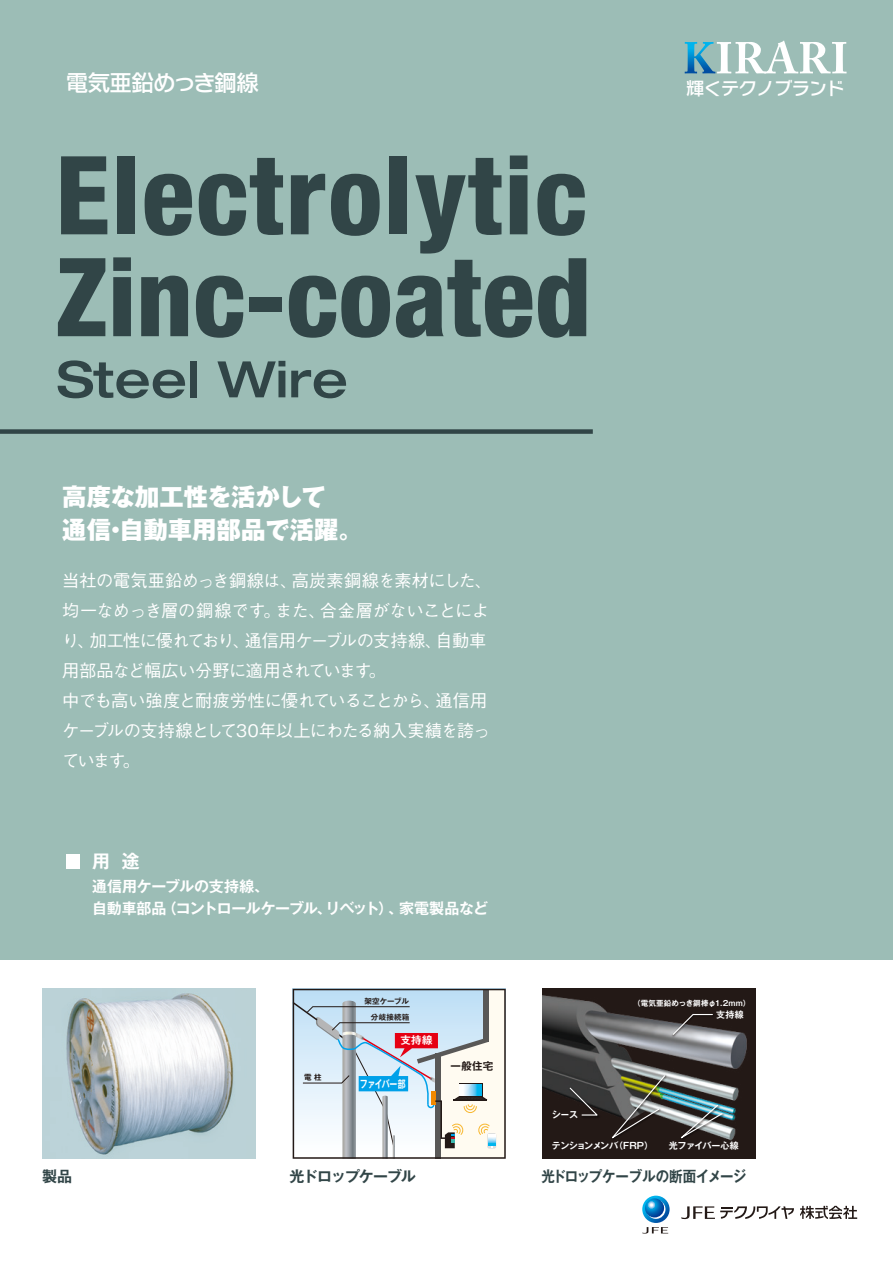
<style>
.page{position:relative;width:893px;height:1263px;background:#fff}
.page>*{position:absolute;margin:0;border:0;box-sizing:border-box;transform-origin:0 0}
.t1{font:800 condensed 109.2px/101.9px "Helvetica Neue LT Std";letter-spacing:.015em;color:#314547}
.t2{font:500 expanded 50.25px "Helvetica Neue LT Std";color:#314547}
.t3{font:800 24.3px/33px "Gothic MB101 Pro";color:#fff}
.t4{font:500 21.9px "Shin Go Pro";color:#fff}
.t5{font:700 18px "Gothic MB101 Pro De";color:#fff}
.t6{font:500 17.55px "Typelabo N Std";color:#fff}
.t7{font:500 17.25px/30px "Gothic BBB Pro";letter-spacing:-.035em;color:#fff}
.t8{font:700 15px/22.5px "Gothic MB101 Pro De";letter-spacing:-.02em;color:#fff}
.t9{font:700 15px "Gothic MB101 Pro De";letter-spacing:-.02em;color:#314547;scale:.9 1}
.t10{font:700 15px "Gothic MB101 Pro De";letter-spacing:-.075em;color:#314547}
.t11{font:700 15px "Gothic MB101 Pro De";letter-spacing:-.055em;color:#314547}
.t12{font:700 10.5px "Gothic MB101 Pro De";letter-spacing:.005em;color:#fff;scale:.75 1}
.t13{font:700 10.5px "Gothic MB101 Pro De";color:#231916}
.t14{font:700 10.5px "Gothic MB101 Pro De";letter-spacing:.005em;color:#fff}
.t15{font:700 9px "Gothic MB101 Pro De";letter-spacing:-.045em;color:#fff}
.t16{font:700 7.5px "Gothic MB101 Pro De";letter-spacing:.015em;color:#fff}
.t17{font:700 7.5px "Gothic MB101 Pro De";letter-spacing:.03em;color:#231916}
.s1{font-family:"Typelabo N Std"}
.s2{font-family:"Shin Go Pro"}
</style>
<div class="page">
<div style="left:0;top:0;width:893px;height:959px;background:#9cbdb6"></div>
<svg style="left:642px;top:1196px;width:28px;height:37px"></svg>
<svg style="left:645px;top:1198px;width:19px;height:19px"></svg>
<svg style="left:800px;top:1206px;width:57px;height:13px"></svg>
<svg style="left:681px;top:1206px;width:113px;height:13px"></svg>
<svg style="left:685px;top:41px;width:162px;height:32px"></svg>
<div style="left:0;top:429px;width:593px;height:5px;background:#314547"></div>
<div style="left:66px;top:854px;width:14px;height:14px;background:#fff"></div>
<img style="left:43px;top:989px;width:213px;height:170px">
<svg style="left:292px;top:989px;width:214px;height:170px"></svg>
<img style="left:543px;top:989px;width:213px;height:170px">
<img style="left:671px;top:1012px;width:46px;height:26px">
<svg style="left:672px;top:1013px;width:41px;height:23px"></svg>
<img style="left:610px;top:1073px;width:59px;height:69px">
<svg style="left:607px;top:1074px;width:59px;height:68px;background:#555448"></svg>
<img style="left:679px;top:1103px;width:47px;height:39px">
<svg style="left:672px;top:1104px;width:51px;height:40px;background:#646b6c"></svg>
<img style="left:568px;top:1086px;width:33px;height:33px">
<svg style="left:569px;top:1086px;width:31px;height:30px"></svg>
<p class="t4" style="left:66px;top:65px;width:194px">電気亜鉛<span class="s1">めっき</span>鋼線</p>
<p class="t6" style="left:686px;top:75px;width:160px"><span class="s2">輝</span>くテクノブランド</p>
<h1 class="t1" style="left:55px;top:143px;width:537px">Electrolytic<br>Zinc-coated</h1>
<h2 class="t2" style="left:57px;top:348px;width:293px">Steel Wire</h2>
<h3 class="t3" style="left:62px;top:477px;width:302px">高度な加工性を活かして<br>通信・自動車用部品で活躍。</h3>
<p class="t7" style="left:62px;top:563px;width:431px">当社の電気亜鉛めっき鋼線は、高炭素鋼線を素材にした、均一なめっき層の鋼線です。また、合金層がないことにより、加工性に優れており、通信用ケーブルの支持線、自動車用部品など幅広い分野に適用されています。<br>中でも高い強度と耐疲労性に優れていることから、通信用ケーブルの支持線として30年以上にわたる納入実績を誇っています。</p>
<p class="t5" style="left:92px;top:846px;width:49px">用 途</p>
<p class="t8" style="left:92px;top:873px;width:398px">通信用ケーブルの支持線、<br>自動車部品（コントロールケーブル、リベット）、家電製品など</p>
<p class="t17" style="left:365px;top:995px;width:46px">架空ケーブル</p>
<p class="t17" style="left:371px;top:1011px;width:40px">分岐接続箱</p>
<p class="t17" style="left:304px;top:1070px;width:19px">電 柱</p>
<p class="t14" style="left:400px;top:1031px;width:34px">支持線</p>
<p class="t12" style="left:360px;top:1075px;width:63px">ファイバー部</p>
<p class="t13" style="left:450px;top:1058px;width:44px">一般住宅</p>
<p class="t16" style="left:633px;top:997px;width:119px">（電気亜鉛めっき鋼棒φ1.2mm）</p>
<p class="t15" style="left:716px;top:1007px;width:29px">支持線</p>
<p class="t15" style="left:552px;top:1107px;width:28px">シース</p>
<p class="t15" style="left:552px;top:1138px;width:103px">テンションメンバ（FRP）</p>
<p class="t15" style="left:669px;top:1138px;width:71px">光ファイバー心線</p>
<p class="t11" style="left:42px;top:1163px;width:32px">製品</p>
<p class="t10" style="left:290px;top:1163px;width:128px">光ドロップケーブル</p>
<p class="t9" style="left:541px;top:1163px;width:229px">光ドロップケーブルの断面イメージ</p>
</div>
